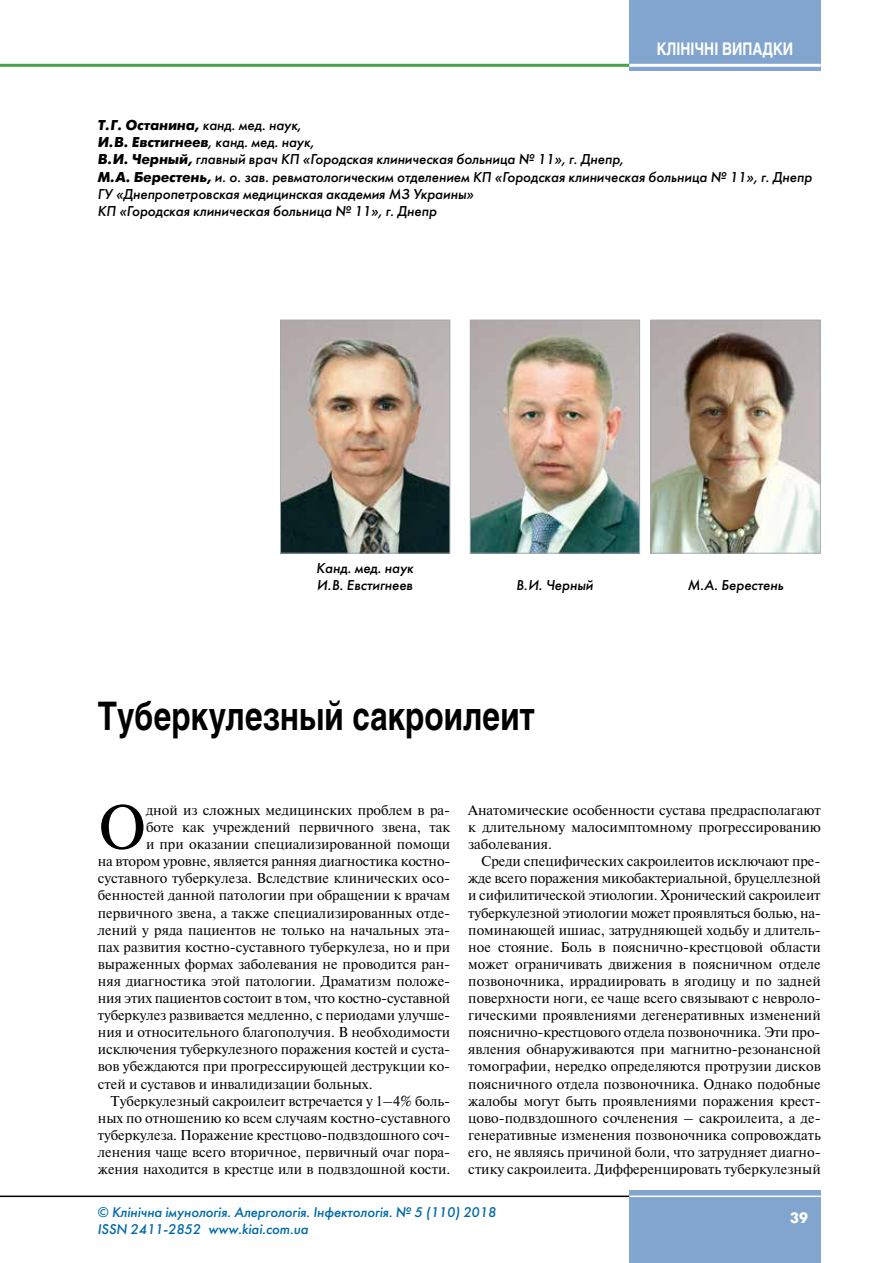
<style>
.page{position:relative;width:893px;height:1263px;background:#fff}
.page>*{position:absolute;margin:0;border:0;box-sizing:border-box;transform-origin:0 0}
.t1{font:63.15px "Newton C";color:#000}
.t2{font:700 39px "Helios";color:#000;scale:.8 1}
.t3{font:700 17.25px "Helios";color:#fff;scale:.8 1}
.t4{font:700 15px "Futuris C";color:#fff}
.t5{font:14.25px/17.1px "Newton C";color:#000;text-align:justify}
.t6{font:italic 14.25px/17.1px "Futuris C";color:#000}
.t7{font:italic 13.95px/16.8px "Futuris C";color:#006aa9}
.s1{font-weight:700}
</style>
<div class="page">
<div style="left:629px;top:1191px;width:192px;height:72px;background:#81a5ce"></div>
<hr style="left:0;top:1195px;width:629px;height:2px;background:#000">
<hr style="left:629px;top:1195px;width:192px;height:2px;background:#fff">
<div style="left:629px;top:0;width:192px;height:70px;background:#81a5ce"></div>
<hr style="left:0;top:64px;width:629px;height:3px;background:#47a149">
<hr style="left:629px;top:64px;width:192px;height:3px;background:#fff">
<img style="left:282px;top:322px;width:166px;height:230px">
<div style="left:280px;top:320px;width:170px;height:234px;border:1px solid #a0abaf"></div>
<img style="left:472px;top:322px;width:166px;height:230px">
<div style="left:470px;top:320px;width:170px;height:234px;border:1px solid #a0abaf"></div>
<img style="left:653px;top:322px;width:166px;height:230px">
<div style="left:651px;top:320px;width:170px;height:234px;border:1px solid #a0abaf"></div>
<p class="t3" style="left:657px;top:39px;width:172px">КЛІНІЧНІ ВИПАДКИ</p>
<p class="t6" style="left:98px;top:117px;width:716px"><span class="s1">Т. Г. Останина,</span> канд. мед. наук,<br><span class="s1">И. В. Евстигнеев</span>, канд. мед. наук,<br><span class="s1">В. И. Черный,</span> главный врач КП «Городская клиническая больница № 11», г. Днепр,<br><span class="s1">М. А. Берестень,</span> и. о. зав. ревматологическим отделением КП «Городская клиническая больница № 11», г. Днепр ГУ «Днепропетровская медицинская академия МЗ Украины»<br>КП «Городская клиническая больница № 11», г. Днепр</p>
<p class="t6" style="left:317px;top:560px;width:99px">Канд. мед. наук<br>И.В. Евстигнеев</p>
<p class="t6" style="left:516px;top:577px;width:79px">В.И. Черный</p>
<p class="t6" style="left:688px;top:577px;width:97px">М.А. Берестень</p>
<h2 class="t2" style="left:98px;top:694px;width:548px">Туберкулезный сакроилеит</h2>
<h1 class="t1" style="left:98px;top:793px;width:50px">О</h1>
<p class="t5" style="left:146px;top:801px;width:306px">дной из сложных медицинских проблем в ра-</p>
<p class="t5" style="left:146px;top:819px;width:306px">боте как учреждений первичного звена, так</p>
<p class="t5" style="left:146px;top:836px;width:306px">и при оказании специализированной помощи</p>
<p class="t5" style="left:98px;top:853px;width:354px">на втором уровне, является ранняя диагностика костно-</p>
<p class="t5" style="left:98px;top:870px;width:354px">суставного туберкулеза. Вследствие клинических осо-</p>
<p class="t5" style="left:98px;top:887px;width:354px">бенностей данной патологии при обращении к врачам</p>
<p class="t5" style="left:98px;top:904px;width:354px">первичного звена, а также специализированных отде-</p>
<p class="t5" style="left:98px;top:921px;width:354px">лений у ряда пациентов не только на начальных эта-</p>
<p class="t5" style="left:98px;top:938px;width:354px">пах развития костно-суставного туберкулеза, но и при</p>
<p class="t5" style="left:98px;top:955px;width:354px">выраженных формах заболевания не проводится ран-</p>
<p class="t5" style="left:98px;top:972px;width:354px">няя диагностика этой патологии. Драматизм положе-</p>
<p class="t5" style="left:98px;top:990px;width:354px">ния этих пациентов состоит в том, что костно-суставной</p>
<p class="t5" style="left:98px;top:1007px;width:354px">туберкулез развивается медленно, с периодами улучше-</p>
<p class="t5" style="left:98px;top:1024px;width:354px">ния и относительного благополучия. В необходимости</p>
<p class="t5" style="left:98px;top:1041px;width:354px">исключения туберкулезного поражения костей и суста-</p>
<p class="t5" style="left:98px;top:1058px;width:354px">вов убеждаются при прогрессирующей деструкции ко-</p>
<p class="t5" style="left:98px;top:1075px;width:276px">стей и суставов и инвалидизации больных.</p>
<p class="t5" style="left:111px;top:1092px;width:341px">Туберкулезный сакроилеит встречается у 1–4% боль-</p>
<p class="t5" style="left:98px;top:1109px;width:354px">ных по отношению ко всем случаям костно-суставного</p>
<p class="t5" style="left:98px;top:1126px;width:354px">туберкулеза. Поражение крестцово-подвздошного соч-</p>
<p class="t5" style="left:98px;top:1143px;width:354px">ленения чаще всего вторичное, первичный очаг пора-</p>
<p class="t5" style="left:98px;top:1161px;width:354px">жения находится в крестце или в подвздошной кости.</p>
<p class="t5" style="left:468px;top:801px;width:354px">Анатомические особенности сустава предрасполагают к длительному малосимптомному прогрессированию заболевания.</p>
<p class="t5" style="left:468px;top:853px;width:354px;text-indent:13px">Среди специфических сакроилеитов исключают пре&shy;жде всего поражения микобактериальной, бруцеллезной и сифилитической этиологии. Хронический сакроилеит туберкулезной этиологии может проявляться болью, на&shy;поминающей ишиас, затрудняющей ходьбу и длитель&shy;ное стояние. Боль в пояснично-крестцовой области может ограничивать движения в поясничном отделе позвоночника, иррадиировать в ягодицу и по задней поверхности ноги, ее чаще всего связывают с невроло&shy;гическими проявлениями дегенеративных изменений пояснично-крестцового отдела позвоночника. Эти про&shy;явления обнаруживаются при магнитно-резонансной томографии, нередко определяются протрузии дисков поясничного отдела позвоночника. Однако подобные жалобы могут быть проявлениями поражения крест&shy;цово-подвздошного сочленения – сакроилеита, а де&shy;генеративные изменения позвоночника сопровождать его, не являясь причиной боли, что затрудняет диагно&shy;стику сакроилеита. Дифференцировать туберкулезный</p>
<p class="t7" style="left:98px;top:1204px;width:400px">© Клінічна імунологія. Алергологія. Інфектологія. № 5 (110) 2018<br>ISSN 2411-2852 www.kiai.com.ua</p>
<p class="t4" style="left:790px;top:1209px;width:19px">39</p>
</div>
